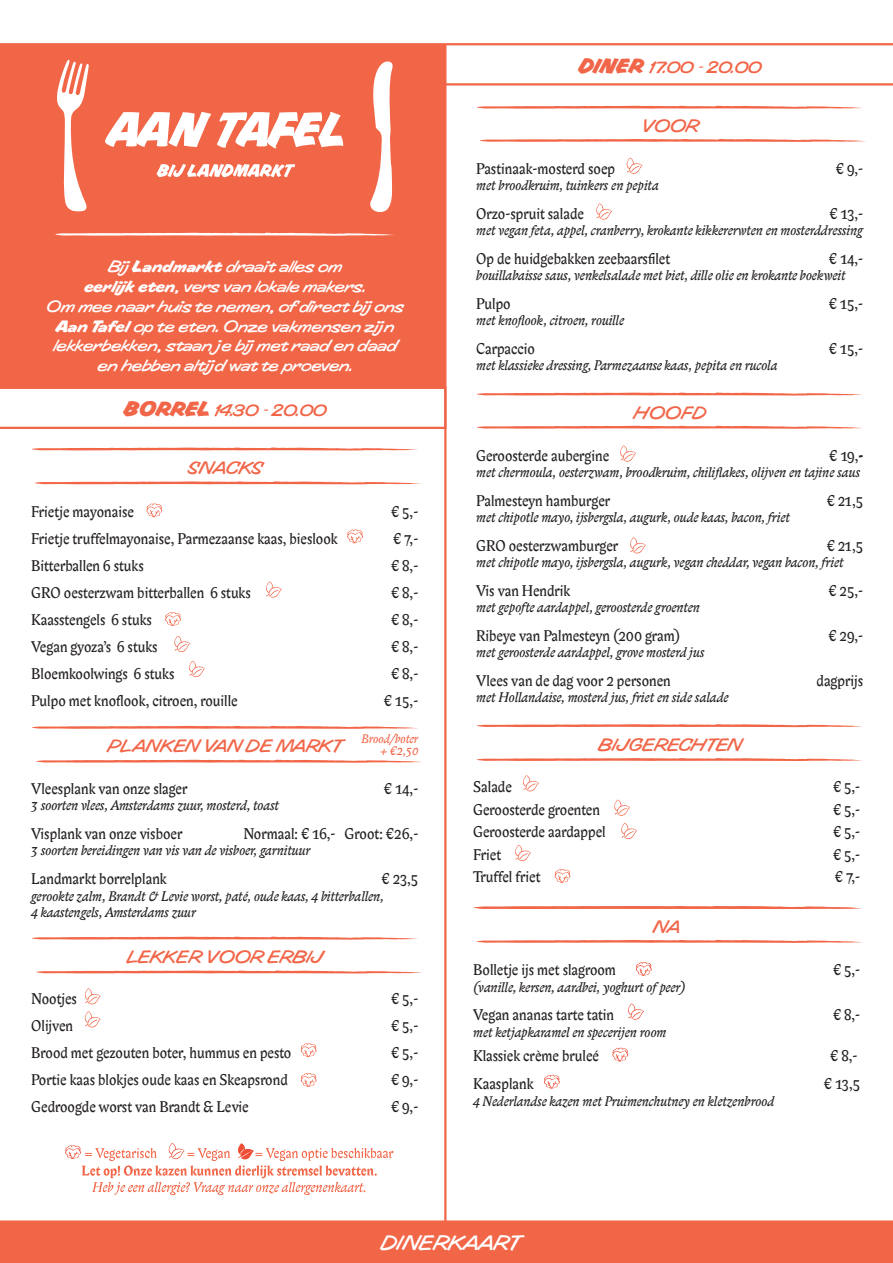
<style>
.page{position:relative;width:893px;height:1263px;background:#fff}
.page>*{position:absolute;margin:0;border:0;box-sizing:border-box;transform-origin:0 0}
.t1{font:italic 300 21px "Sale";color:#fff}
.t2{font:italic 300 18px "Sale";letter-spacing:.005em;color:#f16649}
.t3{font:italic 300 16.5px/19.8px "Sale";color:#fff;text-align:center}
.t4{font:italic 300 16.5px "Sale";letter-spacing:-.01em;color:#f26648}
.t5{font:15px "Biblon ITC Std";color:#231f20}
.t6{font:italic 13.5px/16.5px "Biblon ITC Std";letter-spacing:-.01em;color:#231f20}
.t7{font:italic 12px "Biblon ITC Std";color:#f26648}
.s1{font-weight:500;font-size:21px;color:#f16649}
.s2{font-weight:500}
.s3{font-weight:700}
</style>
<div class="page">
<svg style="left:90px;top:429px;width:356px;height:791px"></svg>
<svg style="left:476px;top:392px;width:387px;height:4px"></svg>
<svg style="left:31px;top:726px;width:387px;height:3px"></svg>
<svg style="left:31px;top:447px;width:387px;height:4px"></svg>
<svg style="left:31px;top:936px;width:387px;height:4px"></svg>
<svg style="left:476px;top:724px;width:387px;height:4px"></svg>
<svg style="left:264px;top:581px;width:18px;height:17px"></svg>
<svg style="left:172px;top:636px;width:18px;height:16px"></svg>
<svg style="left:187px;top:661px;width:18px;height:16px"></svg>
<svg style="left:165px;top:612px;width:17px;height:14px"></svg>
<svg style="left:146px;top:503px;width:17px;height:14px"></svg>
<svg style="left:347px;top:529px;width:17px;height:14px"></svg>
<svg style="left:84px;top:988px;width:17px;height:16px"></svg>
<svg style="left:84px;top:1011px;width:17px;height:16px"></svg>
<svg style="left:301px;top:1043px;width:16px;height:14px"></svg>
<svg style="left:620px;top:445px;width:16px;height:17px"></svg>
<svg style="left:630px;top:537px;width:16px;height:16px"></svg>
<svg style="left:515px;top:845px;width:16px;height:16px"></svg>
<svg style="left:523px;top:775px;width:16px;height:16px"></svg>
<svg style="left:614px;top:799px;width:16px;height:17px"></svg>
<svg style="left:621px;top:823px;width:16px;height:16px"></svg>
<svg style="left:65px;top:1143px;width:328px;height:52px"></svg>
<svg style="left:636px;top:962px;width:16px;height:14px"></svg>
<svg style="left:628px;top:1003px;width:16px;height:17px"></svg>
<svg style="left:612px;top:1047px;width:17px;height:14px"></svg>
<svg style="left:544px;top:1074px;width:16px;height:15px"></svg>
<svg style="left:554px;top:869px;width:17px;height:14px"></svg>
<svg style="left:476px;top:426px;width:386px;height:3px"></svg>
<svg style="left:476px;top:758px;width:387px;height:3px"></svg>
<svg style="left:473px;top:906px;width:390px;height:3px"></svg>
<svg style="left:476px;top:940px;width:387px;height:3px"></svg>
<svg style="left:0;top:387px;width:446px;height:42px"></svg>
<svg style="left:34px;top:481px;width:387px;height:4px"></svg>
<svg style="left:36px;top:760px;width:387px;height:3px"></svg>
<svg style="left:36px;top:970px;width:387px;height:4px"></svg>
<div style="left:0;top:220px;width:446px;height:167px;background:#f26648"></div>
<svg style="left:0;top:43px;width:893px;height:177px"></svg>
<svg style="left:55px;top:233px;width:340px;height:3px"></svg>
<div style="left:0;top:1220px;width:893px;height:43px;background:#f26648"></div>
<svg style="left:301px;top:1072px;width:16px;height:15px"></svg>
<p class="t4" style="left:578px;top:58px;width:185px"><span class="s1">DINER</span> 17.00 - 20.00</p>
<p class="t3" style="left:108px;top:257px;width:235px">Bij<span class="s2">Landmarkt</span> draait alles om</p>
<p class="t3" style="left:84px;top:277px;width:283px"><span class="s2">eerlijk eten</span>, vers van lokale makers.</p>
<p class="t3" style="left:46px;top:297px;width:359px">Om mee naar huis te nemen, of direct bijons <span class="s2">Aan Tafel</span> op te eten. Onze vakmensen zijn lekkerbekken, staan je bijmet raad en daad en hebben altijd wat te proeven.</p>
<p class="t4" style="left:123px;top:401px;width:204px"><span class="s1">BORREL</span> 14.30 - 20.00</p>
<p class="t2" style="left:188px;top:458px;width:75px">SNACKS</p>
<p class="t5" style="left:31px;top:503px;width:104px">Frietje mayonaise</p>
<p class="t5" style="left:391px;top:503px;width:29px">€ 5,-</p>
<p class="t5" style="left:31px;top:530px;width:308px">Frietje truffelmayonaise, Parmezaanse kaas, bieslook</p>
<p class="t5" style="left:393px;top:530px;width:27px">€ 7,-</p>
<p class="t5" style="left:31px;top:557px;width:114px">Bitterballen 6 stuks</p>
<p class="t5" style="left:391px;top:557px;width:29px">€ 8,-</p>
<p class="t5" style="left:31px;top:584px;width:221px">GRO oesterzwam bitterballen 6 stuks</p>
<p class="t5" style="left:391px;top:584px;width:29px">€ 8,-</p>
<p class="t5" style="left:31px;top:611px;width:122px">Kaasstengels 6 stuks</p>
<p class="t5" style="left:391px;top:611px;width:29px">€ 8,-</p>
<p class="t5" style="left:31px;top:638px;width:128px">Vegan gyoza’s 6 stuks</p>
<p class="t5" style="left:391px;top:638px;width:29px">€ 8,-</p>
<p class="t5" style="left:31px;top:665px;width:145px">Bloemkoolwings 6 stuks</p>
<p class="t5" style="left:391px;top:665px;width:29px">€ 8,-</p>
<p class="t5" style="left:31px;top:692px;width:208px">Pulpo met knoflook, citroen, rouille</p>
<p class="t5" style="left:384px;top:692px;width:36px">€ 15,-</p>
<p class="t2" style="left:107px;top:736px;width:237px">PL ANKEN VAN DE MARKT</p>
<p class="t7" style="left:362px;top:732px;width:58px">Brood/boter</p>
<p class="t7" style="left:380px;top:744px;width:40px">+ €2,50</p>
<p class="t5" style="left:31px;top:780px;width:158px">Vleesplank van onze slager</p>
<p class="t5" style="left:384px;top:780px;width:36px">€ 14,-</p>
<p class="t6" style="left:31px;top:798px;width:249px">3 soorten vlees, Amsterdams zuur, mosterd, toast</p>
<p class="t5" style="left:31px;top:825px;width:153px">Visplank van onze visboer</p>
<p class="t5" style="left:243px;top:825px;width:176px">Normaal: € 16,- Groot: €26,-</p>
<p class="t6" style="left:31px;top:843px;width:281px">3 soorten bereidingen van vis van de visboer, garnituur</p>
<p class="t5" style="left:31px;top:870px;width:137px">Landmarkt borrelplank</p>
<p class="t5" style="left:382px;top:870px;width:38px">€ 23,5</p>
<p class="t6" style="left:31px;top:888px;width:354px">gerookte zalm, Brandt &amp; Levie worst, paté, oude kaas, 4 bitterballen,<br>4 kaastengels, Amsterdams zuur</p>
<p class="t2" style="left:127px;top:947px;width:198px">LEKKER VOOR ERBIJ</p>
<p class="t5" style="left:31px;top:991px;width:47px">Nootjes</p>
<p class="t5" style="left:391px;top:991px;width:29px">€ 5,-</p>
<p class="t5" style="left:31px;top:1018px;width:43px">Olijven</p>
<p class="t5" style="left:391px;top:1018px;width:29px">€ 5,-</p>
<p class="t5" style="left:31px;top:1045px;width:262px">Brood met gezouten boter, hummus en pesto</p>
<p class="t5" style="left:391px;top:1045px;width:29px">€ 5,-</p>
<p class="t5" style="left:31px;top:1072px;width:258px">Portie kaas blokjes oude kaas en Skeapsrond</p>
<p class="t5" style="left:391px;top:1072px;width:29px">€ 9,-</p>
<p class="t5" style="left:31px;top:1099px;width:219px">Gedroogde worst van Brandt &amp; Levie</p>
<p class="t5" style="left:391px;top:1099px;width:29px">€ 9,-</p>
<p class="t2" style="left:641px;top:115px;width:59px">VOOR</p>
<p class="t5" style="left:476px;top:160px;width:141px">Pastinaak-mosterd soep</p>
<p class="t5" style="left:836px;top:160px;width:29px">€ 9,-</p>
<p class="t6" style="left:476px;top:178px;width:184px">met broodkruim, tuinkers en pepita</p>
<p class="t5" style="left:476px;top:205px;width:109px">Orzo-spruit salade</p>
<p class="t5" style="left:829px;top:205px;width:35px">€ 13,-</p>
<p class="t6" style="left:476px;top:223px;width:389px">met vegan feta, appel, cranberry, krokante kikkererwten en mosterddressing</p>
<p class="t5" style="left:476px;top:250px;width:196px">Op de huidgebakken zeebaarsfilet</p>
<p class="t5" style="left:829px;top:250px;width:36px">€ 14,-</p>
<p class="t6" style="left:476px;top:268px;width:371px">bouillabaisse saus, venkelsalade met biet, dille olie en krokante boekweit</p>
<p class="t5" style="left:476px;top:295px;width:36px">Pulpo</p>
<p class="t5" style="left:829px;top:295px;width:36px">€ 15,-</p>
<p class="t6" style="left:476px;top:313px;width:149px">met knoflook, citroen, rouille</p>
<p class="t5" style="left:476px;top:340px;width:60px">Carpaccio</p>
<p class="t5" style="left:829px;top:340px;width:36px">€ 15,-</p>
<p class="t6" style="left:476px;top:358px;width:303px">met klassieke dressing, Parmezaanse kaas, pepita en rucola</p>
<p class="t2" style="left:634px;top:403px;width:74px">HOOFD</p>
<p class="t5" style="left:476px;top:447px;width:134px">Geroosterde aubergine</p>
<p class="t5" style="left:829px;top:447px;width:36px">€ 19,<span class="s3">-</span></p>
<p class="t6" style="left:476px;top:464px;width:386px">met chermoula, oesterzwam, broodkruim, chiliflakes, olijven en tajine saus</p>
<p class="t5" style="left:476px;top:492px;width:135px">Palmesteyn hamburger</p>
<p class="t5" style="left:827px;top:492px;width:38px">€ 21,5</p>
<p class="t6" style="left:476px;top:509px;width:315px">met chipotle mayo, ijsbergsla, augurk, oude kaas, bacon, friet</p>
<p class="t5" style="left:476px;top:537px;width:144px">GRO oesterzwamburger</p>
<p class="t5" style="left:827px;top:537px;width:38px">€ 21,5</p>
<p class="t6" style="left:476px;top:554px;width:369px">met chipotle mayo, ijsbergsla, augurk, vegan cheddar, vegan bacon, friet</p>
<p class="t5" style="left:476px;top:582px;width:96px">Vis van Hendrik</p>
<p class="t5" style="left:828px;top:582px;width:36px">€ 25,-</p>
<p class="t6" style="left:476px;top:599px;width:225px">met gepofte aardappel, geroosterde groenten</p>
<p class="t5" style="left:476px;top:627px;width:206px">Ribeye van Palmesteyn (200 gram)</p>
<p class="t5" style="left:828px;top:627px;width:36px">€ 29,-</p>
<p class="t6" style="left:476px;top:644px;width:230px">met geroosterde aardappel, grove mosterd jus</p>
<p class="t5" style="left:476px;top:672px;width:196px">Vlees van de dag voor 2 personen</p>
<p class="t5" style="left:817px;top:672px;width:48px">dagprijs</p>
<p class="t6" style="left:476px;top:689px;width:254px">met Hollandaise, mosterd jus, friet en side salade</p>
<p class="t2" style="left:598px;top:734px;width:145px">BIJGERECHTEN</p>
<p class="t5" style="left:473px;top:779px;width:40px">Salade</p>
<p class="t5" style="left:833px;top:779px;width:29px">€ 5,-</p>
<p class="t5" style="left:473px;top:801px;width:128px">Geroosterde groenten</p>
<p class="t5" style="left:833px;top:801px;width:29px">€ 5,-</p>
<p class="t5" style="left:473px;top:824px;width:134px">Geroosterde aardappel</p>
<p class="t5" style="left:833px;top:824px;width:29px">€ 5,-</p>
<p class="t5" style="left:473px;top:846px;width:30px">Friet</p>
<p class="t5" style="left:833px;top:846px;width:29px">€ 5,-</p>
<p class="t5" style="left:473px;top:869px;width:69px">Truffel friet</p>
<p class="t5" style="left:835px;top:869px;width:27px">€ 7,-</p>
<p class="t2" style="left:653px;top:916px;width:29px">NA</p>
<p class="t5" style="left:473px;top:961px;width:144px">Bolletje ijs met slagroom</p>
<p class="t5" style="left:833px;top:961px;width:29px">€ 5,-</p>
<p class="t6" style="left:473px;top:979px;width:214px">(vanille, kersen, aardbei, yoghurt of peer)</p>
<p class="t5" style="left:473px;top:1006px;width:142px">Vegan ananas tarte tatin</p>
<p class="t5" style="left:833px;top:1006px;width:29px">€ 8,-</p>
<p class="t6" style="left:473px;top:1024px;width:195px">met ketjapkaramel en specerijen room</p>
<p class="t5" style="left:473px;top:1047px;width:127px">Klassiek crème bruleé</p>
<p class="t5" style="left:830px;top:1047px;width:29px">€ 8,-</p>
<p class="t5" style="left:473px;top:1075px;width:62px">Kaasplank</p>
<p class="t5" style="left:824px;top:1075px;width:38px">€ 13,5</p>
<p class="t6" style="left:473px;top:1093px;width:303px">4 Nederlandse kazen met Pruimenchutney en kletzenbrood</p>
<p class="t1" style="left:381px;top:1231px;width:142px">DINERKAART</p>
</div>
